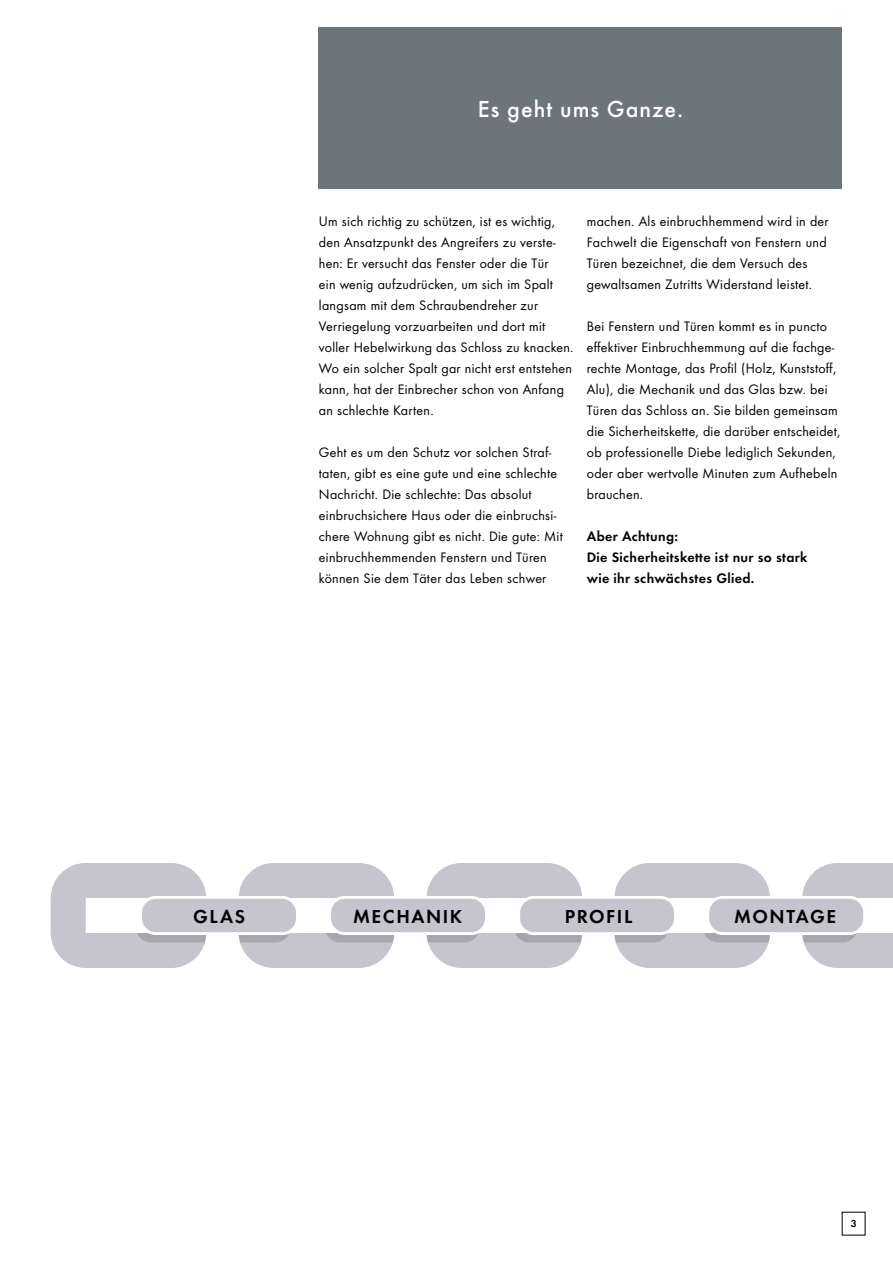
<style>
.page{position:relative;width:893px;height:1263px;background:#fff}
.page>*{position:absolute;margin:0;border:0;box-sizing:border-box;transform-origin:0 0}
.t1{font:500 24px "Futura";letter-spacing:.04em;color:#fff}
.t2{font:19.5px "Futura Dem";letter-spacing:.08em;color:#000}
.t3{font:14.25px/21px "Futura Boo";letter-spacing:.02em;color:#000}
.t4{font:14.25px/21px "Futura Dem";letter-spacing:.02em;color:#000}
.t5{font:10.5px "Futura Dem";color:#000}
</style>
<div class="page">
<div style="left:319px;top:28px;width:523px;height:161px;background:#6c757a"></div>
<svg style="left:50px;top:863px;width:843px;height:105px;fill:#c6c5cd"></svg>
<svg style="left:137px;top:895px;width:730px;height:47px"></svg>
<h1 class="t1" style="left:478px;top:95px;width:207px">Es geht ums Ganze.</h1>
<p class="t3" style="left:319px;top:211px;width:256px">Um sich richtig zu schützen, ist es wichtig, den Ansatzpunkt des Angreifers zu verste&shy;hen: Er versucht das Fenster oder die Tür<br>ein wenig aufzudrücken, um sich im Spalt langsam mit dem Schraubendreher zur Verriegelung vorzuarbeiten und dort mit voller Hebelwirkung das Schloss zu knacken.<br>Wo ein solcher Spalt gar nicht erst entstehen kann, hat der Einbrecher schon von Anfang an schlechte Karten.</p>
<p class="t3" style="left:319px;top:442px;width:245px">Geht es um den Schutz vor solchen Straf&shy;taten, gibt es eine gute und eine schlechte Nachricht. Die schlechte: Das absolut einbruchsichere Haus oder die einbruchsi&shy;chere Wohnung gibt es nicht. Die gute: Mit einbruchhemmenden Fenstern und Türen können Sie dem Täter das Leben schwer</p>
<p class="t3" style="left:587px;top:211px;width:243px">machen. Als einbruchhemmend wird in der Fachwelt die Eigenschaft von Fenstern und Türen bezeichnet, die dem Versuch des gewaltsamen Zutritts Widerstand leistet.</p>
<p class="t3" style="left:587px;top:316px;width:255px">Bei Fenstern und Türen kommt es in puncto effektiver Einbruchhemmung auf die fachge&shy;rechte Montage, das Profil (Holz, Kunststoff, Alu), die Mechanik und das Glas bzw. bei Türen das Schloss an. Sie bilden gemeinsam die Sicherheitskette, die darüber entscheidet, ob professionelle Diebe lediglich Sekunden, oder aber wertvolle Minuten zum Aufhebeln brauchen.</p>
<p class="t4" style="left:587px;top:525px;width:222px">Aber Achtung:<br>Die Sicherheitskette ist nur so stark wie ihr schwächstes Glied.</p>
<h2 class="t2" style="left:193px;top:902px;width:53px">GLAS</h2>
<h2 class="t2" style="left:353px;top:902px;width:111px">MECHANIK</h2>
<h2 class="t2" style="left:565px;top:902px;width:69px">PROFIL</h2>
<h2 class="t2" style="left:734px;top:902px;width:104px">MONTAGE</h2>
<p class="t5" style="left:851px;top:1216px;width:7px">3</p>
</div>
